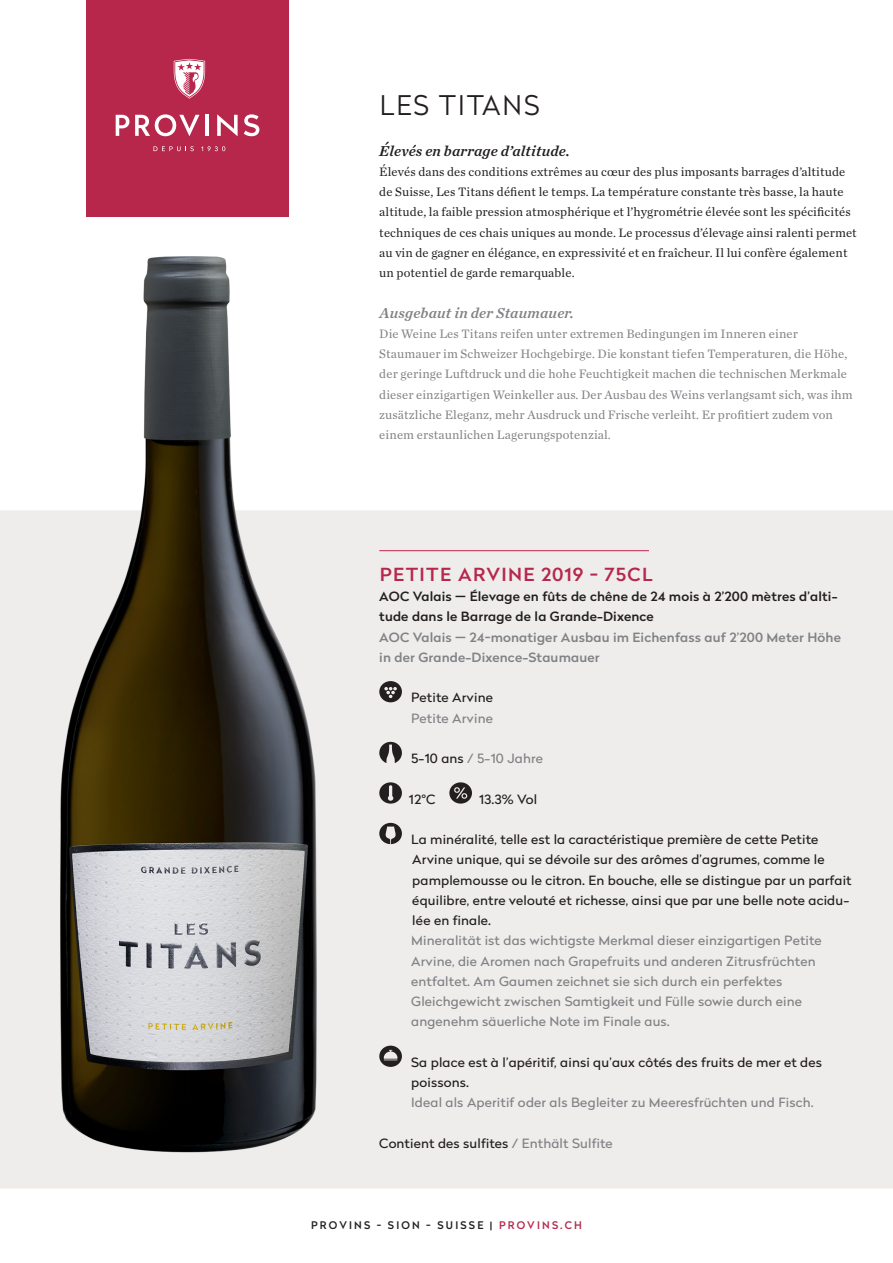
<style>
.page{position:relative;width:893px;height:1263px;background:#fff}
.page>*{position:absolute;margin:0;border:0;box-sizing:border-box;transform-origin:0 0}
.t1{font:300 27px "Radikal";letter-spacing:.07em;color:#231f20}
.t2{font:500 18px "Radikal";letter-spacing:.07em;color:#b6274b;scale:1.06 1}
.t3{font:italic 15px "Chronicle Text G1 Semi";letter-spacing:.01em;color:#231f20}
.t4{font:italic 15px "Chronicle Text G1 Semi";letter-spacing:.01em;color:#808285}
.t5{font:12.75px/20.2px "Chronicle Text G1";letter-spacing:.01em;color:#231f20}
.t6{font:12.75px/20.2px "Chronicle Text G1";letter-spacing:.01em;color:#808285}
.t7{font:12.75px/20.2px "Radikal";letter-spacing:.01em;color:#231f20;scale:1.06 1}
.t8{font:12.75px/20.2px "Radikal";letter-spacing:.01em;color:#808285;scale:1.06 1}
.t9{font:500 12.75px/20.2px "Radikal";letter-spacing:.01em;color:#231f20;scale:1.06 1}
.t10{font:500 12.75px/20.2px "Radikal";letter-spacing:.01em;color:#808285;scale:1.06 1}
.t11{font:500 10.5px "Radikal";letter-spacing:.21em;color:#231f20}
.s1{color:#231f20}
.s2{color:#808285}
.s3{color:#b6274b}
</style>
<div class="page">
<div style="left:0;top:510px;width:893px;height:678px;background:#efedec"></div>
<img style="left:57px;top:257px;width:261px;height:895px">
<div style="left:86px;top:0;width:203px;height:216px;background:#b6274b"></div>
<svg style="left:174px;top:59px;width:31px;height:40px"></svg>
<svg style="left:116px;top:115px;width:13px;height:21px"></svg>
<svg style="left:135px;top:114px;width:64px;height:22px"></svg>
<hr style="left:206px;top:115px;width:3px;height:21px;background:#fff">
<svg style="left:244px;top:114px;width:15px;height:22px"></svg>
<svg style="left:154px;top:146px;width:40px;height:5px"></svg>
<svg style="left:201px;top:146px;width:24px;height:5px"></svg>
<svg style="left:217px;top:114px;width:21px;height:22px"></svg>
<hr style="left:379px;top:550px;width:270px;height:1px;background:#b6274b">
<svg style="left:379px;top:681px;width:23px;height:21px"></svg>
<svg style="left:379px;top:742px;width:23px;height:21px"></svg>
<svg style="left:379px;top:782px;width:23px;height:22px"></svg>
<svg style="left:449px;top:782px;width:23px;height:22px"></svg>
<svg style="left:379px;top:823px;width:23px;height:21px"></svg>
<svg style="left:379px;top:1046px;width:23px;height:21px"></svg>
<h1 class="t1" style="left:380px;top:86px;width:161px">LES TITANS</h1>
<p class="t3" style="left:379px;top:139px;width:192px">Élevés en barrage d’altitude.</p>
<p class="t5" style="left:379px;top:161px;width:479px">Élevés dans des conditions extrêmes au cœur des plus imposants barrages d’altitude de Suisse, Les Titans défient le temps. La température constante très basse, la haute altitude, la faible pression atmosphérique et l’hygrométrie élevée sont les spécificités techniques de ces chais uniques au monde. Le processus d’élevage ainsi ralenti permet au vin de gagner en élégance, en expressivité et en fraîcheur. Il lui confère également un potentiel de garde remarquable.</p>
<p class="t4" style="left:379px;top:301px;width:196px">Ausgebaut in der Staumauer.</p>
<p class="t6" style="left:379px;top:323px;width:475px">Die Weine Les Titans reifen unter extremen Bedingungen im Inneren einer Staumauer im Schweizer Hochgebirge. Die konstant tiefen Temperaturen, die Höhe, der geringe Luftdruck und die hohe Feuchtigkeit machen die technischen Merkmale dieser einzigartigen Weinkeller aus. Der Ausbau des Weins verlangsamt sich, was ihm zusätzliche Eleganz, mehr Ausdruck und Frische verleiht. Er profitiert zudem von einem erstaunlichen Lagerungspotenzial.</p>
<h2 class="t2" style="left:380px;top:561px;width:259px">PETITE ARVINE 2019 - 75CL</h2>
<p class="t9" style="left:379px;top:586px;width:434px">AOC Valais — Élevage en fûts de chêne de 24 mois à 2’200 mètres d’alti&shy;tude dans le Barrage de la Grande-Dixence</p>
<p class="t10" style="left:379px;top:626px;width:437px">AOC Valais — 24-monatiger Ausbau im Eichenfass auf 2’200 Meter Höhe in der Grande-Dixence-Staumauer</p>
<p class="t7" style="left:411px;top:687px;width:79px">Petite Arvine</p>
<p class="t8" style="left:411px;top:707px;width:79px">Petite Arvine</p>
<p class="t8" style="left:411px;top:748px;width:126px"><span class="s1">5-10 ans</span> / 5-10 Jahre</p>
<p class="t7" style="left:409px;top:788px;width:27px">12°C</p>
<p class="t7" style="left:479px;top:788px;width:56px">13.3% Vol</p>
<p class="t7" style="left:411px;top:829px;width:417px">La minéralité, telle est la caractéristique première de cette Petite Arvine unique, qui se dévoile sur des arômes d’agrumes, comme le pamplemousse ou le citron. En bouche, elle se distingue par un parfait équilibre, entre velouté et richesse, ainsi que par une belle note acidu&shy;lée en finale.</p>
<p class="t8" style="left:411px;top:930px;width:389px">Mineralität ist das wichtigste Merkmal dieser einzigartigen Petite Arvine, die Aromen nach Grapefruits und anderen Zitrusfrüchten entfaltet. Am Gaumen zeichnet sie sich durch ein perfektes Gleichgewicht zwischen Samtigkeit und Fülle sowie durch eine angenehm säuerliche Note im Finale aus.</p>
<p class="t7" style="left:411px;top:1052px;width:389px">Sa place est à l’apéritif, ainsi qu’aux côtés des fruits de mer et des poissons.</p>
<p class="t8" style="left:411px;top:1092px;width:381px">Ideal als Aperitif oder als Begleiter zu Meeresfrüchten und Fisch.</p>
<p class="t7" style="left:379px;top:1133px;width:222px">Contient des sulfites <span class="s2">/ Enthält Sulfite</span></p>
<p class="t11" style="left:311px;top:1217px;width:272px">PROVINS - SION - SUISSE | <span class="s3">PROVINS.CH</span></p>
</div>
